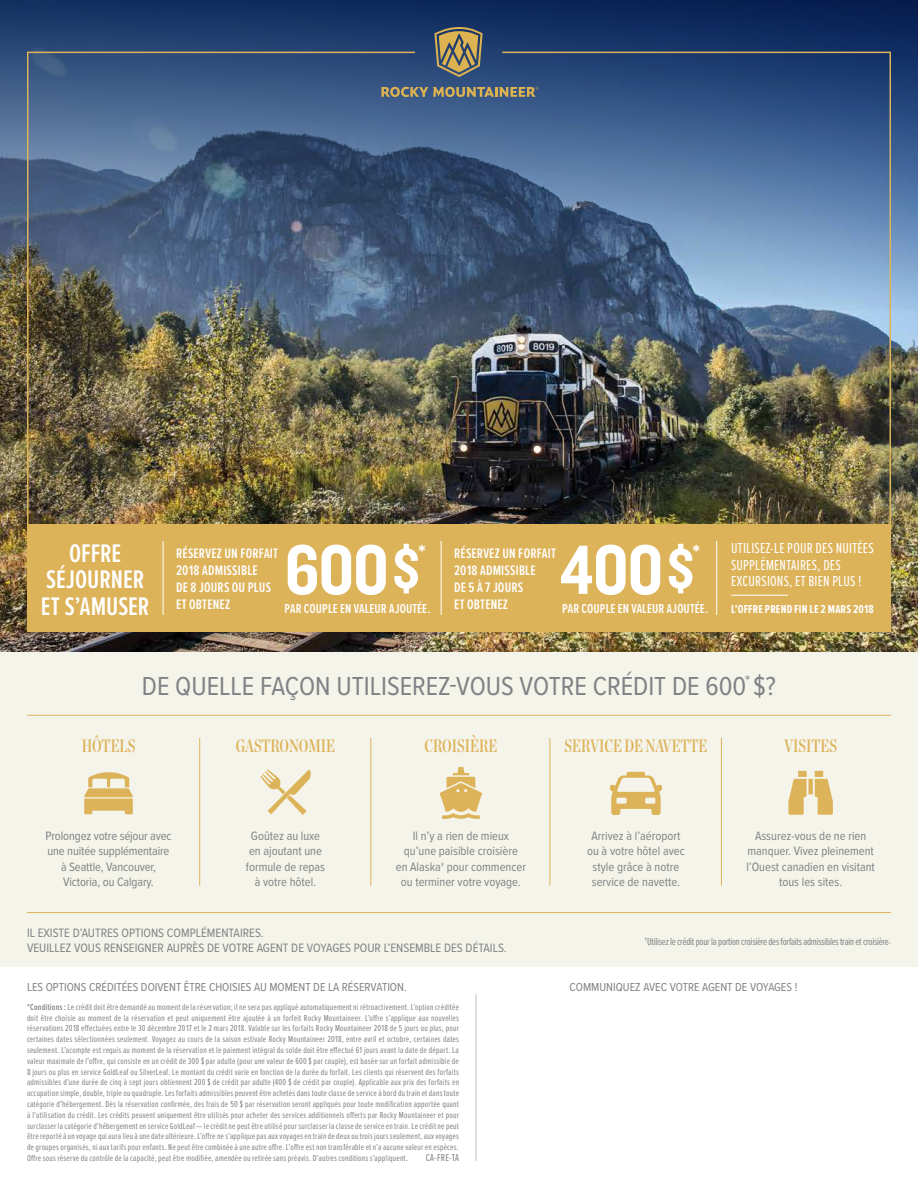
<style>
.page{position:relative;width:918px;height:1188px;background:#fff}
.page>*{position:absolute;margin:0;border:0;box-sizing:border-box;transform-origin:0 0}
.t1{font:72.3px "Knockout HTF50 Welterweight";letter-spacing:-.015em;color:#fff}
.t2{font:27px "Proxima Nova Cond";color:#808285}
.t3{font:600 26.4px/26.4px "Proxima Nova Ex Cn";color:#fff;text-align:center}
.t4{font:22.8px "Knockout HTF50 Welterweight";color:#fff}
.t5{font:18px "Chronicle Disp Comp Semi";color:#ddb35a}
.t6{font:15px/16.5px "Proxima Nova Ex Cn";letter-spacing:.01em;color:#fff}
.t7{font:600 14.25px/17.1px "Proxima Nova Ex Cn";letter-spacing:.01em;color:#fff}
.t8{font:600 13.5px "Proxima Nova Ex Cn";letter-spacing:.01em;color:#fff}
.t9{font:12.6px/15.1px "Proxima Nova Cond";color:#808285;text-align:center}
.t10{font:12px "Proxima Nova Cond";color:#808285}
.t11{font:700 12px "Proxima Nova Ex Cn";letter-spacing:.015em;color:#fff}
.t12{font:10.5px "Proxima Nova Ex Cn";letter-spacing:-.02em;color:#808285}
.t13{font:9px/10.8px "Proxima Nova Ex Cn";letter-spacing:.025em;color:#808285;text-align:justify}
.s1{font-size:57.9px}
.s2{font-size:11.25px}
.s3{font-weight:600}
</style>
<div class="page">
<img style="left:0;top:311px;width:918px;height:341px">
<svg style="left:0;top:0;width:918px;height:311px;background:#223e6c"></svg>
<hr style="left:476px;top:994px;width:1px;height:167px;background:#c0c1c2">
<div style="left:0;top:652px;width:918px;height:314px;background:#f5f4ea"></div>
<svg style="left:84px;top:772px;width:49px;height:42px"></svg>
<svg style="left:260px;top:769px;width:51px;height:46px"></svg>
<svg style="left:440px;top:767px;width:42px;height:52px"></svg>
<svg style="left:788px;top:771px;width:45px;height:44px"></svg>
<hr style="left:199px;top:738px;width:1px;height:148px;background:#ddb35a">
<hr style="left:370px;top:738px;width:1px;height:148px;background:#ddb35a">
<hr style="left:550px;top:738px;width:1px;height:148px;background:#ddb35a">
<hr style="left:721px;top:738px;width:1px;height:148px;background:#ddb35a">
<hr style="left:27px;top:715px;width:864px;height:1px;background:#ddb35a">
<hr style="left:27px;top:912px;width:864px;height:1px;background:#ddb35a">
<svg style="left:610px;top:772px;width:52px;height:43px"></svg>
<img style="left:26px;top:51px;width:866px;height:582px">
<svg style="left:434px;top:27px;width:49px;height:50px;background:#857c60"></svg>
<svg style="left:381px;top:87px;width:157px;height:10px;background:#8c8569"></svg>
<h3 class="t3" style="left:41px;top:539px;width:110px">OFFRE<br>SÉJOURNER<br>ET S’AMUSER</h3>
<h1 class="t1" style="left:285px;top:532px;width:137px">600<span class="s1">$</span></h1>
<h3 class="t4" style="left:418px;top:540px;width:9px">*</h3>
<h3 class="t7" style="left:176px;top:544px;width:104px">RÉSERVEZ UN FORFAIT<br>2018 ADMISSIBLE<br>DE 8 JOURS OU PLUS<br>ET OBTENEZ</h3>
<h3 class="t7" style="left:454px;top:544px;width:104px">RÉSERVEZ UN FORFAIT<br>2018 ADMISSIBLE<br>DE 5 À 7 JOURS<br>ET OBTENEZ</h3>
<h1 class="t1" style="left:560px;top:532px;width:136px">400<span class="s1">$</span></h1>
<h3 class="t4" style="left:693px;top:540px;width:9px">*</h3>
<h3 class="t8" style="left:285px;top:598px;width:147px">PAR COUPLE EN VALEUR AJOUTÉE.</h3>
<h3 class="t8" style="left:562px;top:598px;width:147px">PAR COUPLE EN VALEUR AJOUTÉE.</h3>
<h3 class="t6" style="left:731px;top:541px;width:144px">UTILISEZ-LE POUR DES NUITÉES<br>SUPPLÉMENTAIRES, DES<br>EXCURSIONS, ET BIEN PLUS !</h3>
<h3 class="t11" style="left:731px;top:603px;width:144px">L’OFFRE PREND FIN LE 2 MARS 2018</h3>
<h2 class="t2" style="left:142px;top:670px;width:636px">DE QUELLE FAÇON UTILISEREZ-VOUS VOTRE CRÉDIT DE 600<sup>*</sup> $?</h2>
<h3 class="t5" style="left:82px;top:732px;width:55px">HÔTELS</h3>
<h3 class="t5" style="left:236px;top:732px;width:101px">GASTRONOMIE</h3>
<h3 class="t5" style="left:425px;top:732px;width:74px">CROISIÈRE</h3>
<h3 class="t5" style="left:564px;top:732px;width:144px">SERVICE DE NAVETTE</h3>
<h3 class="t5" style="left:784px;top:732px;width:55px">VISITES</h3>
<h3 class="t9" style="left:45px;top:829px;width:128px">Prolongez votre séjour avec une nuitée supplémentaire à Seattle, Vancouver,<br>Victoria, ou Calgary.</h3>
<h3 class="t9" style="left:246px;top:829px;width:81px">Goûtez au luxe en ajoutant une formule de repas à votre hôtel.</h3>
<h3 class="t9" style="left:396px;top:829px;width:132px">Il n’y a rien de mieux qu’une paisible croisière<br>en Alaska† pour commencer ou terminer votre voyage.</h3>
<h3 class="t9" style="left:746px;top:829px;width:130px">Assurez-vous de ne rien manquer. Vivez pleinement l’Ouest canadien en visitant tous les sites.</h3>
<h3 class="t9" style="left:587px;top:829px;width:99px">Arrivez à l’aéroport ou à votre hôtel avec style grâce à notre service de navette.</h3>
<h3 class="t9" style="left:27px;top:925px;width:481px;text-align:left">IL EXISTE D’AUTRES OPTIONS COMPLÉMENTAIRES.<br>VEUILLEZ VOUS RENSEIGNER AUPRÈS DE VOTRE AGENT DE VOYAGES POUR L’ENSEMBLE DES DÉTAILS.</h3>
<p class="t12" style="left:644px;top:937px;width:248px"><span class="s2">†</span>Utilisez le crédit pour la portion croisière des forfaits admissibles train et croisière.</p>
<h3 class="t10" style="left:27px;top:980px;width:381px">LES OPTIONS CRÉDITÉES DOIVENT ÊTRE CHOISIES AU MOMENT DE LA RÉSERVATION.</h3>
<h3 class="t10" style="left:570px;top:980px;width:229px">COMMUNIQUEZ AVEC VOTRE AGENT DE VOYAGES !</h3>
<p class="t13" style="left:27px;top:1002px;width:434px"><span class="s3">*Conditions :</span> Le crédit doit être demandé au moment de la réservation; il ne sera pas appliqué automatiquement ni rétroactivement. L’option créditée doit être choisie au moment de la réservation et peut uniquement être ajoutée à un forfeit Rocky Mountaineer. L’offre s’applique aux nouvelles réservations 2018 effectuées entre le 30 décembre 2017 et le 2 mars 2018. Valable sur les forfaits Rocky Mountaineer 2018 de 5 jours ou plus, pour certaines dates sélectionnées seulement. Voyagez au cours de la saison estivale Rocky Mountaineer 2018, entre avril et octobre, certaines dates seulement. L’acompte est requis au moment de la réservation et le paiement intégral du solde doit être effectué 61 jours avant la date de départ. La valeur maximale de l’offre, qui consiste en un crédit de 300 $ par adulte (pour une valeur de 600 $ par couple), est basée sur un forfait admissible de 8 jours ou plus en service GoldLeaf ou SilverLeaf. Le montant du crédit varie en fonction de la durée du forfait. Les clients qui réservent des forfaits admissibles d’une durée de cinq à sept jours obtiennent 200 $ de crédit par adulte (400 $ de crédit par couple). Applicable aux prix des forfaits en occupation simple, double, triple ou quadruple. Les forfaits admissibles peuvent être achetés dans toute classe de service à bord du train et dans toute catégorie d’hébergement. Dès la réservation confirmée, des frais de 50 $ par réservation seront appliqués pour toute modification apportée quant à l’utilisation du crédit. Les crédits peuvent uniquement être utilisés pour acheter des services additionnels offerts par Rocky Mountaineer et pour surclasser la catégorie d’hébergement en service GoldLeaf — le crédit ne peut être utilisé pour surclasser la classe de service en train. Le crédit ne peut être reporté à un voyage qui aura lieu à une date ultérieure. L’offre ne s’applique pas aux voyages en train de deux ou trois jours seulement, aux voyages de groupes organisés, ni aux tarifs pour enfants. Ne peut être combinée à une autre offre. L’offre est non transférable et n’a aucune valeur en espèces.<br>Offre sous réserve du contrôle de la capacité, peut être modifiée, amendée ou retirée sans préavis. D’autres conditions s’appliquent.</p>
<p class="t12" style="left:426px;top:1153px;width:35px">CA-FRE-TA</p>
</div>
